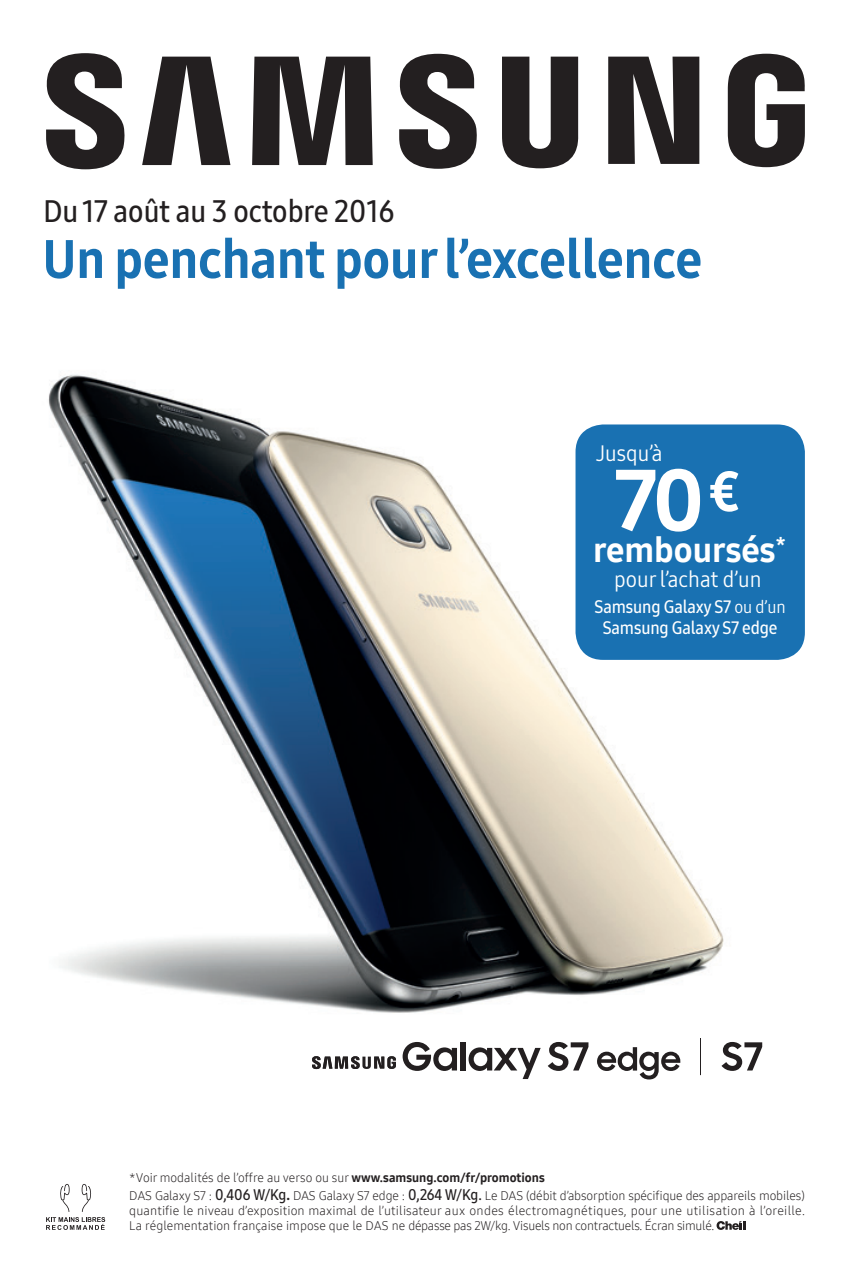
<style>
.page{position:relative;width:851px;height:1276px;background:#fff}
.page>*{position:absolute;margin:0;border:0;box-sizing:border-box;transform-origin:0 0}
.t1{font:85.75px "Samsung One 800";color:#fff}
.t2{font:53.5px "Samsung One 800 C";color:#1971b2}
.t3{font:34.25px "Samsung One 800";color:#fff}
.t4{font:30.25px "Samsung One 600 C";color:#231f20}
.t5{font:22.25px "Samsung One 400 C";color:#fff}
.t6{font:17.5px/21px "Samsung One 600 C";letter-spacing:-.005em;color:#fff;text-align:center}
.t7{font:12.5px/17.5px "Samsung One 300";color:#231f20}
.s1{font-family:"Samsung One 400 C"}
.s2{font-family:"Samsung One 800"}
.s3{font-family:"Samsung One 600 C";font-size:15px}
.s4{font-family:"Samsung One 800 C";font-size:15px}
</style>
<div class="page">
<img style="left:48px;top:374px;width:715px;height:706px">
<svg style="left:46px;top:53px;width:758px;height:116px;fill:#231f20"></svg>
<div style="left:575px;top:424px;width:229px;height:236px;background:#1971b2;border-radius:28px"></div>
<svg style="left:710px;top:471px;width:28px;height:41px"></svg>
<svg style="left:46px;top:1184px;width:59px;height:46px"></svg>
<svg style="left:716px;top:1221px;width:29px;height:9px"></svg>
<svg style="left:597px;top:1047px;width:83px;height:32px"></svg>
<svg style="left:547px;top:1042px;width:41px;height:29px"></svg>
<svg style="left:721px;top:1042px;width:41px;height:29px"></svg>
<hr style="left:700px;top:1039px;width:1px;height:36px;background:#231f20">
<svg style="left:402px;top:1042px;width:55px;height:29px"></svg>
<svg style="left:468px;top:1047px;width:72px;height:32px"></svg>
<div style="left:460px;top:1042px;width:6px;height:28px;background:#231f20"></div>
<svg style="left:312px;top:1056px;width:84px;height:13px"></svg>
<h3 class="t4" style="left:44px;top:191px;width:352px">Du 17 août au 3 octobre 2016</h3>
<h2 class="t2" style="left:43px;top:223px;width:661px">Un penchant pour l’excellence</h2>
<h3 class="t5" style="left:596px;top:438px;width:68px">Jusqu’à</h3>
<h1 class="t1" style="left:615px;top:443px;width:91px">70</h1>
<h3 class="t3" style="left:593px;top:527px;width:194px">remboursés<sup>*</sup></h3>
<h3 class="t5" style="left:614px;top:564px;width:149px">pour l’achat d’un</h3>
<h3 class="t6" style="left:594px;top:596px;width:192px">Samsung Galaxy S7 <span class="s1">ou d’un<br></span>Samsung Galaxy S7 edge</h3>
<p class="t7" style="left:129px;top:1169px;width:677px">*Voir modalités de l’offre au verso ou sur <span class="s2">www.samsung.com/fr/promotions<br></span>DAS Galaxy S7 : <span class="s3">0,406 W/Kg</span><span class="s4">.</span> DAS Galaxy S7 edge : <span class="s3">0,264 W/Kg.</span> Le DAS (débit d’absorption spécifique des appareils mobiles)</p>
<p class="t7" style="left:129px;top:1202px;width:677px;line-height:15px">quantifie le niveau d’exposition maximal de l’utilisateur aux ondes électromagnétiques, pour une utilisation à l’oreille.<br>La réglementation française impose que le DAS ne dépasse pas 2W/kg. Visuels non contractuels. Écran simulé.</p>
</div>
